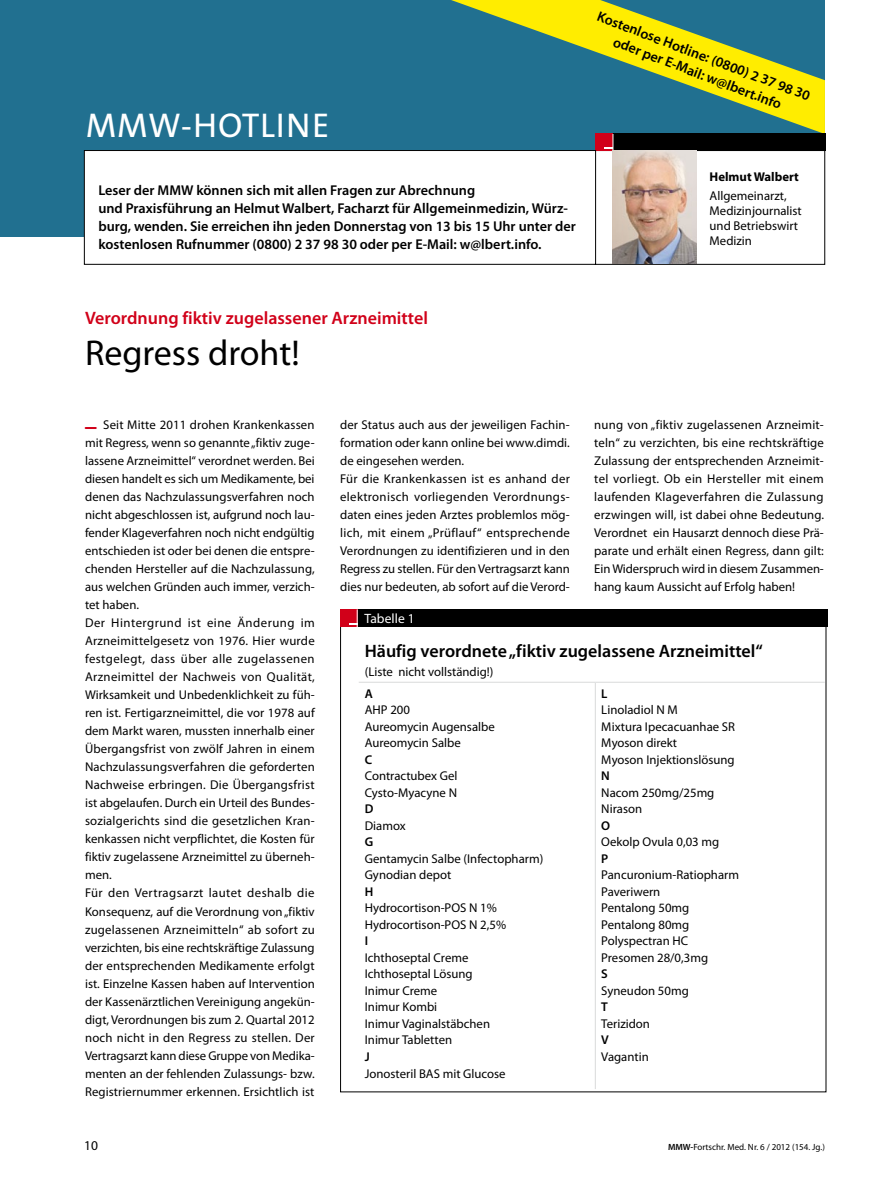
<style>
.page{position:relative;width:893px;height:1187px;background:#fff}
.page>*{position:absolute;margin:0;border:0;box-sizing:border-box;transform-origin:0 0}
.t1{font:40.2px "Myriad Pro";color:#d10019;scale:.57 1}
.t2{font:36px "Myriad Pro";color:#000}
.t3{font:34.5px "The Sans";letter-spacing:.025em;color:#fff}
.t4{font:600 18px "Myriad Pro";color:#000}
.t5{font:600 18px "Myriad Pro";color:#d10019}
.t6{font:600 14.25px/18px "Myriad Pro";color:#000;text-align:center}
.t7{font:13.5px "Myriad Pro";letter-spacing:.005em;color:#fff}
.t8{font:13.5px "Myriad Pro";color:#000}
.t9{font:12.75px/18px "Myriad Pro";color:#000}
.t10{font:600 12.75px "Myriad Pro";color:#000}
.t11{font:700 12.75px "Myriad Pro";color:#000}
.t12{font:9px "Myriad Pro";color:#000}
.s1{font-weight:600}
</style>
<div class="page">
<div style="left:0;top:0;width:824px;height:237px;background:#217090"></div>
<svg style="left:451px;top:0;width:374px;height:134px"></svg>
<div style="left:595px;top:150px;width:230px;height:114px;background:#fff"></div>
<div style="left:595px;top:150px;width:230px;height:115px;border:1px solid #000"></div>
<div style="left:613px;top:134px;width:212px;height:17px;background:#000"></div>
<div style="left:596px;top:134px;width:17px;height:17px;background:#d10019"></div>
<svg style="left:605px;top:147px;width:7px;height:2px"></svg>
<hr style="left:612px;top:134px;width:1px;height:130px;background:#fff">
<img style="left:612px;top:151px;width:85px;height:113px">
<div style="left:84px;top:150px;width:512px;height:114px;background:#fff"></div>
<div style="left:84px;top:150px;width:512px;height:115px;border:1px solid #000"></div>
<div style="left:357px;top:609px;width:470px;height:17px;background:#000"></div>
<div style="left:340px;top:609px;width:17px;height:17px;background:#d10019"></div>
<svg style="left:349px;top:609px;width:9px;height:18px"></svg>
<hr style="left:359px;top:681px;width:236px;height:1px;background:#d9dadb">
<hr style="left:595px;top:681px;width:230px;height:1px;background:#d9dadb">
<hr style="left:595px;top:682px;width:1px;height:406px;background:#d9dadb">
<h3 class="t3" style="left:86px;top:103px;width:245px">MMW-HOTLINE</h3>
<p class="t6" style="left:98px;top:181px;width:479px;text-align:left">Leser der MMW können sich mit allen Fragen zur Abrechnung<br>und Praxisführung an Helmut Walbert, Facharzt für Allgemeinmedizin, Würz&shy;burg, wenden. Sie erreichen ihn jeden Donnerstag von 13 bis 15 Uhr unter der kostenlosen Rufnummer (0800) 2 37 98 30 oder per E-Mail: w@lbert.info.</p>
<p class="t6" style="left:601px;top:7px;width:228px;rotate:21deg">Kostenlose Hotline: (0800) 2 37 98 30 oder per E-Mail: w@lbert.info</p>
<p class="t11" style="left:710px;top:168px;width:91px">Helmut Walbert</p>
<p class="t9" style="left:710px;top:188px;width:94px;line-height:15px">Allgemeinarzt,<br>Medizinjournalist und Betriebswirt<br>Medizin</p>
<h3 class="t5" style="left:85px;top:306px;width:344px">Verordnung fiktiv zugelassener Arzneimittel</h3>
<h2 class="t2" style="left:85px;top:331px;width:216px">Regress droht!</h2>
<p class="t9" style="left:85px;top:415px;width:231px;text-indent:18px">Seit Mitte 2011 drohen Krankenkassen mit Regress, wenn so genannte „fiktiv zuge&shy;lassene Arzneimittel“ verordnet werden. Bei diesen handelt es sich um Medikamente, bei denen das Nachzulassungsverfahren noch nicht abgeschlossen ist, aufgrund noch lau&shy;fender Klageverfahren noch nicht endgültig entschieden ist oder bei denen die entspre&shy;chenden Hersteller auf die Nachzulassung, aus welchen Gründen auch immer, verzich&shy;tet haben.<br>Der Hintergrund ist eine Änderung im Arzneimittelgesetz von 1976. Hier wurde festgelegt, dass über alle zugelassenen Arzneimittel der Nachweis von Qualität, Wirksamkeit und Unbedenklichkeit zu füh&shy;ren ist. Fertigarzneimittel, die vor 1978 auf dem Markt waren, mussten innerhalb einer Übergangsfrist von zwölf Jahren in einem Nachzulassungsverfahren die geforderten Nachweise erbringen. Die Übergangsfrist ist abgelaufen. Durch ein Urteil des Bundes&shy;sozialgerichts sind die gesetzlichen Kran&shy;kenkassen nicht verpflichtet, die Kosten für fiktiv zugelassene Arzneimittel zu überneh&shy;men.<br>Für den Vertragsarzt lautet deshalb die Konsequenz, auf die Verordnung von „fiktiv zugelassenen Arzneimitteln“ ab sofort zu verzichten, bis eine rechtskräftige Zulassung der entsprechenden Medikamente erfolgt ist. Einzelne Kassen haben auf Intervention der Kassenärztlichen Vereinigung angekün&shy;digt, Verordnungen bis zum 2. Quartal 2012 noch nicht in den Regress zu stellen. Der Vertragsarzt kann diese Gruppe von Medika&shy;menten an der fehlenden Zulassungs- bzw.<br>Registriernummer erkennen. Ersichtlich ist</p>
<p class="t9" style="left:340px;top:416px;width:231px">der Status auch aus der jeweiligen Fachin&shy;formation oder kann online bei www.dimdi. de eingesehen werden.<br>Für die Krankenkassen ist es anhand der elektronisch vorliegenden Verordnungs&shy;daten eines jeden Arztes problemlos mög&shy;lich, mit einem „Prüflauf“ entsprechende Verordnungen zu identifizieren und in den Regress zu stellen. Für den Vertragsarzt kann dies nur bedeuten, ab sofort auf die Verord-</p>
<p class="t9" style="left:594px;top:416px;width:231px;text-align:justify">nung von „fiktiv zugelassenen Arzneimit&shy;teln“ zu verzichten, bis eine rechtskräftige Zulassung der entsprechenden Arzneimit&shy;tel vorliegt. Ob ein Hersteller mit einem laufenden Klageverfahren die Zulassung erzwingen will, ist dabei ohne Bedeutung.<br>Verordnet ein Hausarzt dennoch diese Prä&shy;parate und erhält einen Regress, dann gilt:<br>Ein Widerspruch wird in diesem Zusammen&shy;hang kaum Aussicht auf Erfolg haben!</p>
<h1 class="t1" style="left:85px;top:386px;width:22px">_</h1>
<p class="t7" style="left:364px;top:610px;width:52px">Tabelle 1</p>
<h3 class="t4" style="left:365px;top:640px;width:400px">Häufig verordnete „fiktiv zugelassene Arzneimittel“</h3>
<p class="t9" style="left:365px;top:662px;width:130px">(Liste nicht vollständig!)</p>
<p class="t10" style="left:365px;top:685px;width:10px">A</p>
<p class="t9" style="left:365px;top:701px;width:132px;line-height:16.5px">AHP 200<br>Aureomycin Augensalbe<br>Aureomycin Salbe</p>
<p class="t10" style="left:365px;top:751px;width:9px">C</p>
<p class="t9" style="left:365px;top:767px;width:94px;line-height:16.5px">Contractubex Gel<br>Cysto-Myacyne N</p>
<p class="t10" style="left:365px;top:801px;width:10px">D</p>
<p class="t9" style="left:365px;top:816px;width:42px">Diamox</p>
<p class="t10" style="left:365px;top:834px;width:10px">G</p>
<p class="t9" style="left:365px;top:850px;width:180px;line-height:16.5px">Gentamycin Salbe (Infectopharm)<br>Gynodian depot</p>
<p class="t10" style="left:365px;top:883px;width:10px">H</p>
<p class="t9" style="left:365px;top:899px;width:143px;line-height:16.5px">Hydrocortison-POS N 1%<br>Hydrocortison-POS N 2,5%</p>
<p class="t10" style="left:365px;top:932px;width:5px">I</p>
<p class="t9" style="left:365px;top:949px;width:127px;line-height:16.5px">Ichthoseptal Creme<br>Ichthoseptal Lösung<br>Inimur Creme<br>Inimur Kombi<br>Inimur Vaginalstäbchen<br>Inimur Tabletten</p>
<p class="t10" style="left:365px;top:1048px;width:6px">J</p>
<p class="t9" style="left:365px;top:1063px;width:142px">Jonosteril BAS mit Glucose</p>
<p class="t10" style="left:601px;top:685px;width:8px">L</p>
<p class="t9" style="left:601px;top:701px;width:135px;line-height:16.5px">Linoladiol N M<br>Mixtura Ipecacuanhae SR<br>Myoson direkt<br>Myoson Injektionslösung</p>
<p class="t10" style="left:601px;top:767px;width:10px">N</p>
<p class="t9" style="left:601px;top:784px;width:115px;line-height:16.5px">Nacom 250mg/25mg<br>Nirason</p>
<p class="t10" style="left:601px;top:817px;width:10px">O</p>
<p class="t9" style="left:601px;top:832px;width:119px">Oekolp Ovula 0,03 mg</p>
<p class="t10" style="left:601px;top:850px;width:9px">P</p>
<p class="t9" style="left:601px;top:866px;width:139px;line-height:16.5px">Pancuronium-Ratiopharm<br>Paveriwern<br>Pentalong 50mg<br>Pentalong 80mg<br>Polyspectran HC<br>Presomen 28/0,3mg</p>
<p class="t10" style="left:601px;top:965px;width:8px">S</p>
<p class="t9" style="left:601px;top:981px;width:89px">Syneudon 50mg</p>
<p class="t10" style="left:601px;top:998px;width:8px">T</p>
<p class="t9" style="left:601px;top:1014px;width:50px">Terizidon</p>
<p class="t10" style="left:601px;top:1031px;width:9px">V</p>
<p class="t9" style="left:601px;top:1047px;width:49px">Vagantin</p>
<p class="t8" style="left:84px;top:1136px;width:15px">10</p>
<p class="t12" style="left:668px;top:1140px;width:158px"><span class="s1">MMW-</span>Fortschr. Med. Nr. 6 / 2012 (154. Jg.)</p>
</div>
